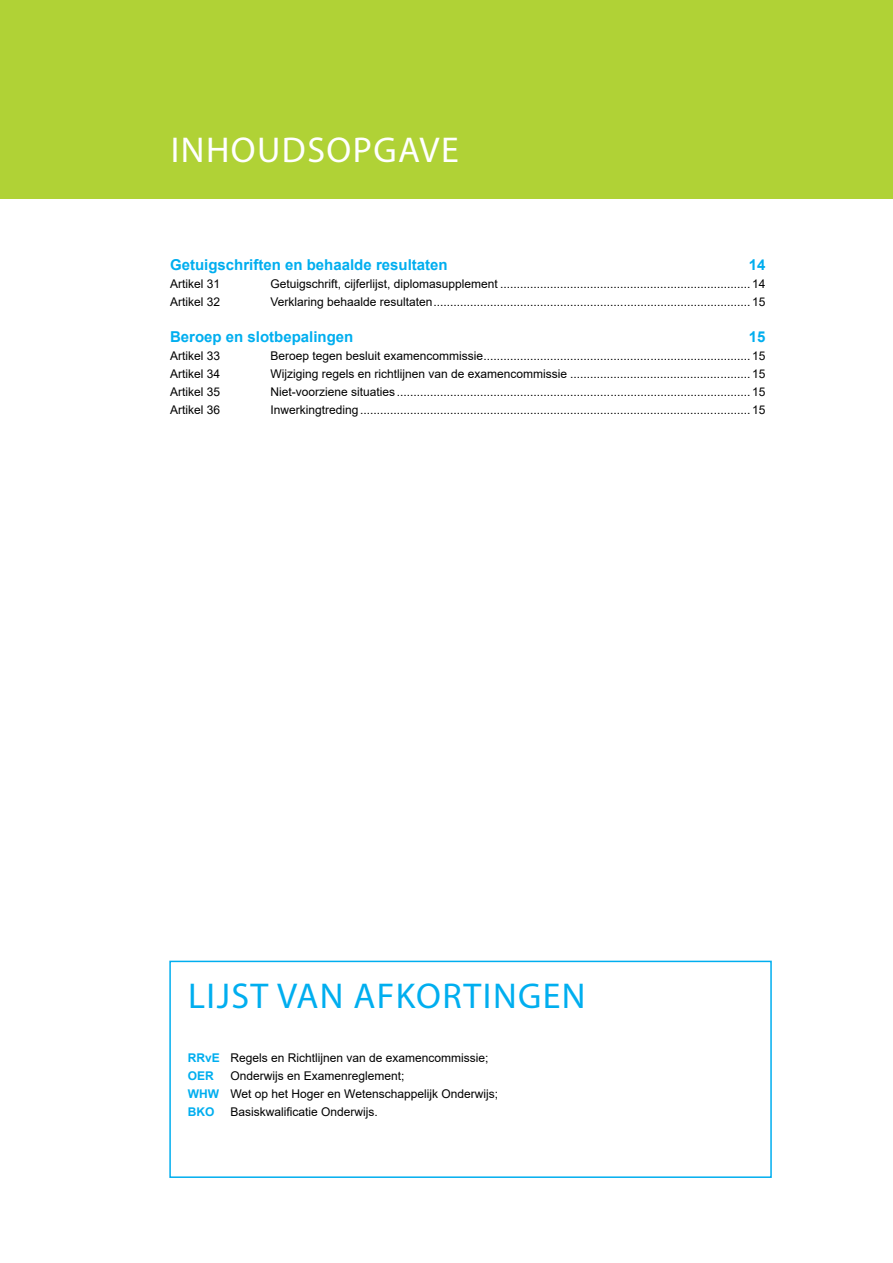
<style>
.page{position:relative;width:893px;height:1263px;background:#fff}
.page>*{position:absolute;margin:0;border:0;box-sizing:border-box;transform-origin:0 0}
.t1{font:36px "Myriad Pro";letter-spacing:.04em;color:#00aeef}
.t2{font:36px "Myriad Pro";letter-spacing:.04em;color:#fff}
.t3{font:700 15px "Arial";color:#00aeef}
.t4{font:12px/18px "Arial";color:#000}
.s1{font-weight:700;color:#00aeef}
</style>
<div class="page">
<div style="left:169px;top:961px;width:603px;height:217px;border:2px solid #00aeef"></div>
<div style="left:0;top:0;width:893px;height:198px;background:#b0d236"></div>
<h1 class="t2" style="left:171px;top:128px;width:290px">INHOUDSOPGAVE</h1>
<p class="t3" style="left:170px;top:254px;width:279px">Getuigschriften en behaalde resultaten</p>
<p class="t3" style="left:749px;top:254px;width:18px">14</p>
<p class="t4" style="left:170px;top:275px;width:52px">Artikel 31</p>
<p class="t4" style="left:270px;top:275px;width:496px">Getuigschrift, cijferlijst, diplomasupplement ........................................................................... 14</p>
<p class="t4" style="left:170px;top:293px;width:52px">Artikel 32</p>
<p class="t4" style="left:270px;top:293px;width:496px">Verklaring behaalde resultaten...............................................................................................15</p>
<p class="t3" style="left:170px;top:326px;width:185px">Beroep en slotbepalingen</p>
<p class="t3" style="left:749px;top:326px;width:18px">15</p>
<p class="t4" style="left:170px;top:347px;width:52px">Artikel 33</p>
<p class="t4" style="left:270px;top:347px;width:496px">Beroep tegen besluit examencommissie................................................................................15</p>
<p class="t4" style="left:170px;top:365px;width:52px">Artikel 34</p>
<p class="t4" style="left:270px;top:365px;width:496px">Wijziging regels en richtlijnen van de examencommissie ...................................................... 15</p>
<p class="t4" style="left:170px;top:383px;width:52px">Artikel 35</p>
<p class="t4" style="left:270px;top:383px;width:496px">Niet-voorziene situaties ..........................................................................................................15</p>
<p class="t4" style="left:170px;top:401px;width:52px">Artikel 36</p>
<p class="t4" style="left:270px;top:401px;width:496px">Inwerkingtreding..................................................................................................................... 15</p>
<h1 class="t1" style="left:188px;top:974px;width:399px">LIJST VAN AFKORTINGEN</h1>
<p class="t4" style="left:188px;top:1049px;width:302px"><span class="s1">RRvE</span> Regels en Richtlijnen van de examencommissie;<br><span class="s1">OER</span></p>
<p class="t4" style="left:188px;top:1067px;width:312px;text-indent:43px">Onderwijs en Examenreglement;<br><span class="s1">WHW</span> Wet op het Hoger en Wetenschappelijk Onderwijs;<br><span class="s1">BKO</span></p>
<p class="t4" style="left:230px;top:1103px;width:149px">Basiskwalificatie Onderwijs.</p>
</div>
